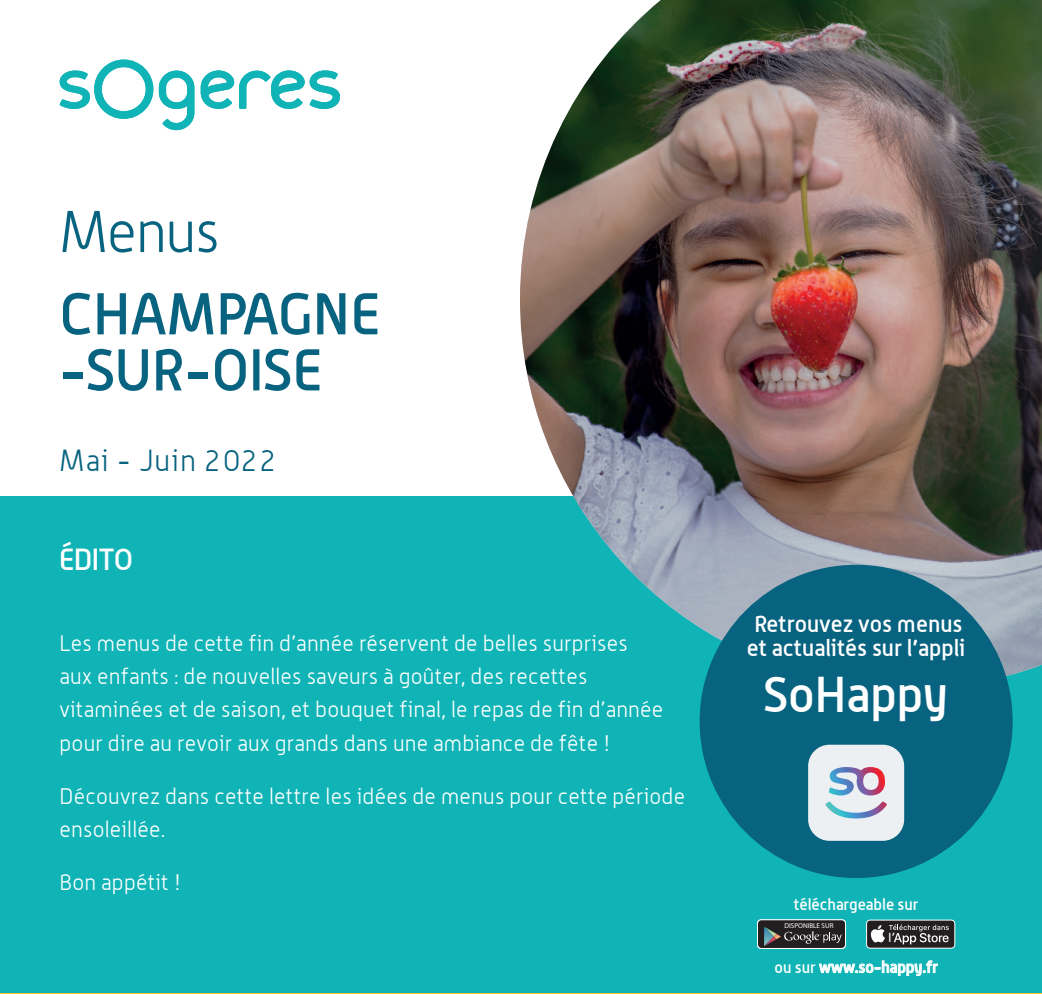
<style>
.page{position:relative;width:1042px;height:994px;background:#fff}
.page>*{position:absolute;margin:0;border:0;box-sizing:border-box;transform-origin:0 0}
.t1{font:500 57.75px/56px "Alwyn";color:#086380}
.t2{font:300 57.75px "Alwyn";letter-spacing:-.02em;color:#086380}
.t3{font:500 49px "Alwyn";color:#fff}
.t4{font:300 29.75px "Alwyn";letter-spacing:.04em;color:#086380}
.t5{font:500 29.75px "Alwyn";letter-spacing:-.02em;color:#fff}
.t6{font:500 22.75px/24.5px "Alwyn";color:#fff;text-align:center}
.t7{font:300 21.88px/33.2px "Alwyn";letter-spacing:.01em;color:#fff}
.t8{font:500 15.75px "Alwyn";color:#fff}
.t9{font:12.78px "Univers";color:#fff}
.t10{font:7.17px "Myriad Pro";color:#fff}
</style>
<div class="page">
<hr style="left:0;top:992px;width:1042px;height:1px;background:#fcc324">
<div style="left:0;top:496px;width:1042px;height:496px;background:#10b4b6"></div>
<img style="left:520px;top:0;width:522px;height:683px">
<svg style="left:159px;top:71px;width:35px;height:59px"></svg>
<svg style="left:60px;top:60px;width:93px;height:59px"></svg>
<svg style="left:201px;top:70px;width:139px;height:39px"></svg>
<svg style="left:866px;top:921px;width:89px;height:26px;background:#504d4e"></svg>
<div style="left:866px;top:919px;width:89px;height:29px;border:1px solid #fff;border-radius:4px"></div>
<svg style="left:757px;top:919px;width:88px;height:29px;background:#383738"></svg>
<div style="left:757px;top:919px;width:89px;height:29px;border:1px solid #fff;border-radius:4px"></div>
<div style="left:699px;top:564px;width:313px;height:313px;background:#086380;border-radius:50%"></div>
<div style="left:808px;top:744px;width:96px;height:96px;background:#ecf0f2;border-radius:21px"></div>
<svg style="left:825px;top:767px;width:62px;height:51px"></svg>
<h1 class="t2" style="left:60px;top:198px;width:162px">Menus</h1>
<h1 class="t1" style="left:60px;top:284px;width:322px">CHAMPAGNE -SUR-OISE</h1>
<h3 class="t4" style="left:60px;top:443px;width:219px">Mai - Juin 2022</h3>
<h3 class="t5" style="left:60px;top:541px;width:75px">ÉDITO</h3>
<p class="t7" style="left:60px;top:626px;width:605px">Les menus de cette fin d’année réservent de belles surprises aux enfants : de nouvelles saveurs à goûter, des recettes vitaminées et de saison, et bouquet final, le repas de fin d’année pour dire au revoir aux grands dans une ambiance de fête !</p>
<p class="t7" style="left:60px;top:778px;width:627px">Découvrez dans cette lettre les idées de menus pour cette période ensoleillée.</p>
<p class="t7" style="left:60px;top:865px;width:123px">Bon appétit !</p>
<p class="t6" style="left:747px;top:610px;width:220px">Retrouvez vos menus et actualités sur l’appli</p>
<h2 class="t3" style="left:764px;top:664px;width:186px">SoHappy</h2>
<p class="t8" style="left:794px;top:894px;width:126px">téléchargeable sur</p>
<p class="t10" style="left:784px;top:921px;width:50px">DISPONIBLE SUR</p>
<p class="t9" style="left:888px;top:929px;width:9px">l’</p>
<p class="t8" style="left:774px;top:957px;width:165px">ou sur www.so-happy.fr</p>
</div>
